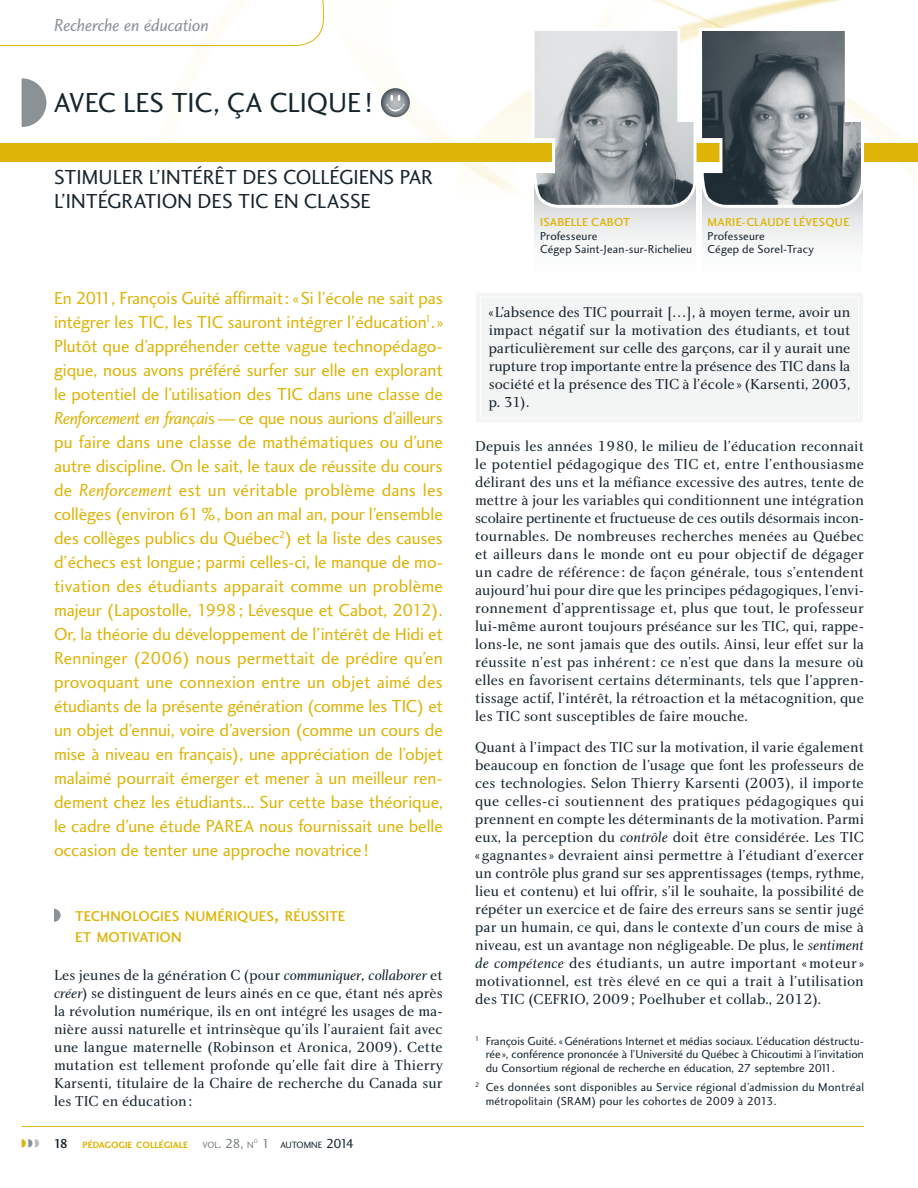
<style>
.page{position:relative;width:918px;height:1188px;background:#fff}
.page>*{position:absolute;margin:0;border:0;box-sizing:border-box;transform-origin:0 0}
.t1{font:28.5px "Charlotte Sans Book Plain";color:#17252d}
.t2{font:21px/24px "Charlotte Sans Book Plain";color:#17252d}
.t3{font:18px/24px "Charlotte Sans Book Plain";color:#deb408;text-align:justify}
.t4{font:18px "Charlotte Sans Book Italic Plain";letter-spacing:-.005em;color:#8a9296}
.t5{font:15px/18px "Charlotte Book Plain";letter-spacing:.005em;color:#17252d;text-align:justify}
.t6{font:14.7px/21px "Charlotte Sans Medium Plain";letter-spacing:.005em;color:#deb408}
.t7{font:12px/13.5px "Charlotte Sans Book Plain";letter-spacing:.01em;color:#17252d}
.t8{font:12px "Charlotte Sans Medium Plain";letter-spacing:.02em;color:#deb408}
.t9{font:9.45px "Charlotte Sans Bold Plain";color:#deb408}
.t10{font:9.45px "Charlotte Sans Book Plain";color:#17252d}
.t11{font:9.45px "Charlotte Sans Book Plain";color:#747c81}
.t12{font:5.55px "Charlotte Sans Book Plain";color:#747c81}
.s1{font-family:"Charlotte Sans Book Italic Plain"}
.s2{font-size:21px}
.s3{font-family:"Charlotte Book Italic Plain"}
.s4{font-family:"Charlotte Sans Medium Plain";font-size:13.5px;color:#17252d}
.s5{font-size:13.5px}
.s6{font-size:13.5px;color:#747c81}
</style>
<div class="page">
<img style="left:0;top:0;width:918px;height:192px">
<svg style="left:0;top:0;width:324px;height:46px"></svg>
<div style="left:0;top:144px;width:918px;height:18px;background:#deb408"></div>
<hr style="left:22px;top:1126px;width:842px;height:1px;background:#deb408">
<svg style="left:22px;top:1139px;width:17px;height:9px"></svg>
<div style="left:477px;top:293px;width:386px;height:129px;background:#f3f4f4"></div>
<div style="left:480px;top:297px;width:379px;height:121px;border:1px solid #fff"></div>
<svg style="left:54px;top:909px;width:7px;height:13px"></svg>
<svg style="left:535px;top:209px;width:160px;height:32px"></svg>
<svg style="left:22px;top:78px;width:24px;height:49px"></svg>
<svg style="left:381px;top:88px;width:29px;height:29px"></svg>
<svg style="left:387px;top:95px;width:17px;height:17px"></svg>
<svg style="left:702px;top:209px;width:161px;height:32px"></svg>
<svg style="left:530px;top:26px;width:336px;height:183px"></svg>
<p class="t4" style="left:54px;top:18px;width:156px">Recherche en éducation</p>
<h1 class="t1" style="left:54px;top:91px;width:320px">AVEC LES TIC, ÇA CLIQUE !</h1>
<h2 class="t2" style="left:54px;top:167px;width:380px">STIMULER L’INTÉRÊT DES COLLÉGIENS PAR<br>L’INTÉGRATION DES TIC EN CLASSE</h2>
<p class="t3" style="left:54px;top:287px;width:391px">En 2011, François Guité affirmait : « Si l’école ne sait pas intégrer les TIC, les TIC sauront intégrer l’éducation<sup>1</sup>. » Plutôt que d’appréhender cette vague technopédago&shy;gique, nous avons préféré surfer sur elle en explorant le potentiel de l’utilisation des TIC dans une classe de <span class="s1">Renforcement en françai</span>s — ce que nous aurions d’ailleurs pu faire dans une classe de mathématiques ou d’une autre discipline. On le sait, le taux de réussite du cours de <span class="s1">Renforcement</span> est un véritable problème dans les collèges (environ 61 %, bon an mal an, pour l’ensemble des collèges publics du Québec<sup>2</sup>) et la liste des causes d’échecs est longue ; parmi celles-ci, le manque de mo&shy;tivation des étudiants apparait comme un problème majeur (Lapostolle, 1998 ; Lévesque et Cabot, 2012).<br>Or, la théorie du développement de l’intérêt de Hidi et Renninger (2006) nous permettait de prédire qu’en provoquant une connexion entre un objet aimé des étudiants de la présente génération (comme les TIC) et un objet d’ennui, voire d’aversion (comme un cours de mise à niveau en français), une appréciation de l’objet malaimé pourrait émerger et mener à un meilleur ren&shy;dement chez les étudiants... Sur cette base théorique, le cadre d’une étude PAREA nous fournissait une belle occasion de tenter une approche novatrice !</p>
<p class="t6" style="left:75px;top:907px;width:272px">TECHNOLOGIES NUMÉRIQUES<span class="s2">,</span> RÉUSSITE<br>ET MOTIVATION</p>
<p class="t5" style="left:54px;top:967px;width:390px">Les jeunes de la génération C (pour <span class="s3">communiquer, collaborer</span> et <span class="s3">créer</span>) se distinguent de leurs ainés en ce que, étant nés après la révolution numérique, ils en ont intégré les usages de ma&shy;nière aussi naturelle et intrinsèque qu’ils l’auraient fait avec une langue maternelle (Robinson et Aronica, 2009). Cette mutation est tellement profonde qu’elle fait dire à Thierry Karsenti, titulaire de la Chaire de recherche du Canada sur les TIC en éducation :</p>
<p class="t9" style="left:54px;top:1141px;width:136px"><span class="s4">18</span> PÉDAGOGIE COLLÉGIALE</p>
<p class="t11" style="left:202px;top:1141px;width:53px">VOL<span class="s5">. 28,</span> N</p>
<p class="t12" style="left:254px;top:1139px;width:6px">O</p>
<p class="t10" style="left:262px;top:1141px;width:94px"><span class="s6">1</span> AUTOMNE <span class="s5">2014</span></p>
<p class="t8" style="left:540px;top:217px;width:92px">ISABELLE CABOT</p>
<p class="t7" style="left:540px;top:230px;width:154px">Professeure<br>Cégep Saint-Jean-sur-Richelieu</p>
<p class="t8" style="left:708px;top:217px;width:143px">MARIE-CLAUDE LÉVESQUE</p>
<p class="t7" style="left:708px;top:230px;width:108px">Professeure<br>Cégep de Sorel-Tracy</p>
<p class="t5" style="left:489px;top:305px;width:363px">« L’absence des TIC pourrait […], à moyen terme, avoir un impact négatif sur la motivation des étudiants, et tout particulièrement sur celle des garçons, car il y aurait une rupture trop importante entre la présence des TIC dans la société et la présence des TIC à l’école » (Karsenti, 2003, p. 31).</p>
<p class="t5" style="left:475px;top:438px;width:390px">Depuis les années 1980, le milieu de l’éducation reconnait le potentiel pédagogique des TIC et, entre l’enthousiasme délirant des uns et la méfiance excessive des autres, tente de mettre à jour les variables qui conditionnent une intégration scolaire pertinente et fructueuse de ces outils désormais incon&shy;tournables. De nombreuses recherches menées au Québec et ailleurs dans le monde ont eu pour objectif de dégager un cadre de référence : de façon générale, tous s’entendent aujourd’hui pour dire que les principes pédagogiques, l’envi&shy;ronnement d’apprentissage et, plus que tout, le professeur lui-même auront toujours préséance sur les TIC, qui, rappe&shy;lons-le, ne sont jamais que des outils. Ainsi, leur effet sur la réussite n’est pas inhérent : ce n’est que dans la mesure où elles en favorisent certains déterminants, tels que l’appren&shy;tissage actif, l’intérêt, la rétroaction et la métacognition, que les TIC sont susceptibles de faire mouche.</p>
<p class="t5" style="left:475px;top:740px;width:390px">Quant à l’impact des TIC sur la motivation, il varie également beaucoup en fonction de l’usage que font les professeurs de ces technologies. Selon Thierry Karsenti (2003), il importe que celles-ci soutiennent des pratiques pédagogiques qui prennent en compte les déterminants de la motivation. Parmi eux, la perception du <span class="s3">contrôle</span> doit être considérée. Les TIC « gagnantes » devraient ainsi permettre à l’étudiant d’exercer un contrôle plus grand sur ses apprentissages (temps, rythme, lieu et contenu) et lui offrir, s’il le souhaite, la possibilité de répéter un exercice et de faire des erreurs sans se sentir jugé par un humain, ce qui, dans le contexte d’un cours de mise à niveau, est un avantage non négligeable. De plus, le <span class="s3">sentiment de compétence</span> des étudiants, un autre important « moteur » motivationnel, est très élevé en ce qui a trait à l’utilisation des TIC (CEFRIO, 2009 ; Poelhuber et collab., 2012).</p>
<p class="t7" style="left:486px;top:1035px;width:380px;text-align:justify;text-indent:-10px"><sup>1</sup> François Guité. « Générations Internet et médias sociaux. L’éducation déstructu&shy;rée », conférence prononcée à l’Université du Québec à Chicoutimi à l’invitation du Consortium régional de recherche en éducation, 27 septembre 2011.</p>
<p class="t7" style="left:486px;top:1082px;width:380px;text-indent:-10px"><sup>2</sup> Ces données sont disponibles au Service régional d’admission du Montréal métropolitain (SRAM) pour les cohortes de 2009 à 2013.</p>
</div>
